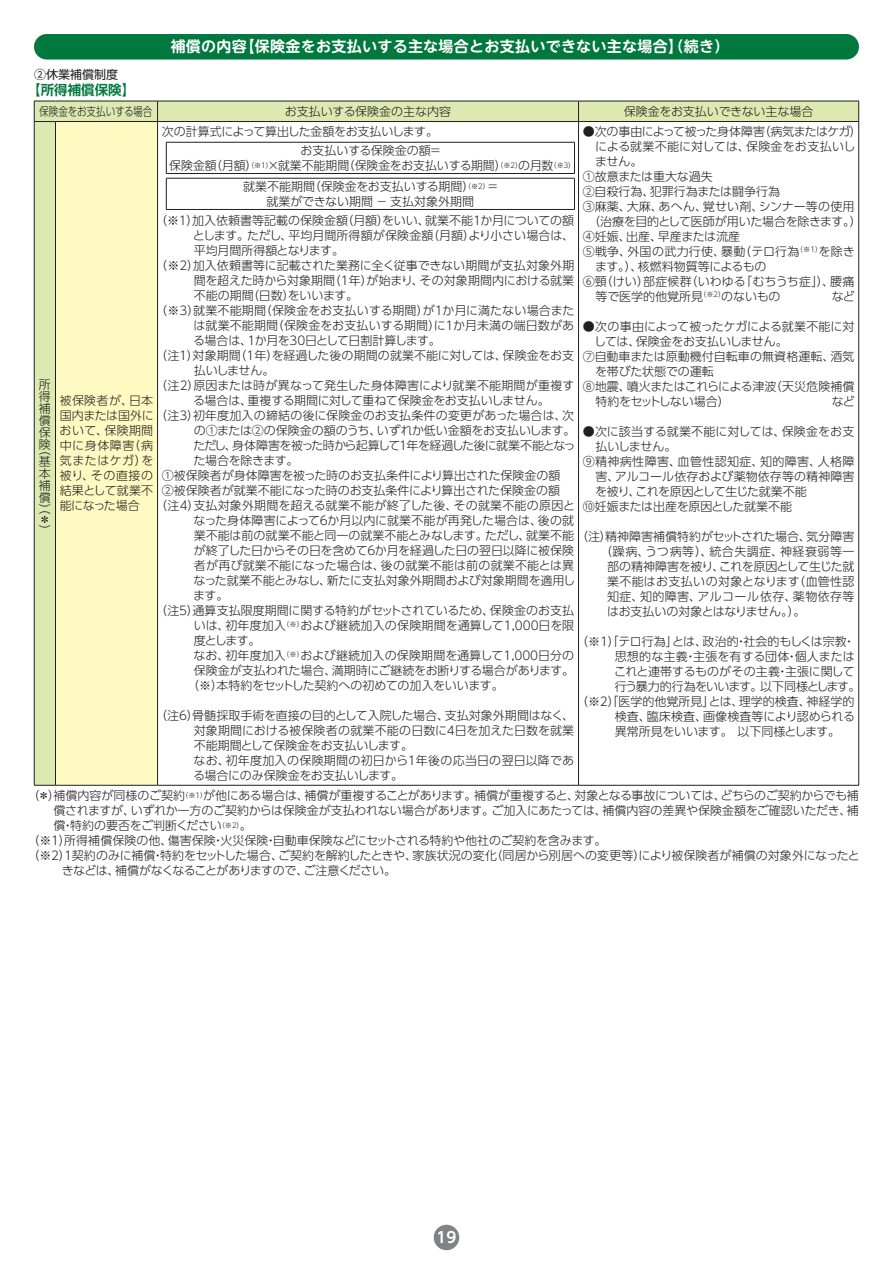
<style>
.page{position:relative;width:893px;height:1263px;background:#fff}
.page>*{position:absolute;margin:0;border:0;box-sizing:border-box;transform-origin:0 0}
.t1{font:700 15px "UD Shin M Go Pro De";letter-spacing:.02em;color:#fff}
.t2{font:700 15px "UD Shin Go Pro De";color:#fff}
.t3{font:700 13.5px "UD Shin Go Pro De";color:#00783e}
.t4{font:300 12px/15px "UD Shin Go Pro";color:#231f20}
.t5{font:300 12px "UD Shin Go Pro";letter-spacing:-.02em;color:#231f20}
.t6{font:300 12px "UD Shin Go Pro";letter-spacing:-.03em;color:#231f20}
.t7{font:300 12px "UD Shin Go Pro";letter-spacing:-.025em;color:#231f20}
.t8{font:300 12px "UD Shin Go Pro";letter-spacing:-.05em;color:#231f20}
.t9{font:300 12px "UD Shin Go Pro";letter-spacing:.02em;color:#231f20}
.t10{font:300 12px "UD Shin Go Pro";letter-spacing:.03em;color:#231f20}
.t11{font:300 12px "UD Shin Go Pro";letter-spacing:-.06em;color:#231f20}
.t12{font:300 12px "UD Shin Go Pro";letter-spacing:-.035em;color:#231f20}
.t13{font:300 12px "UD Shin Go Pro";letter-spacing:.04em;color:#231f20}
.t14{font:300 12px "UD Shin Go Pro";letter-spacing:-.07em;color:#231f20}
.t15{font:300 12px "UD Shin Go Pro";letter-spacing:-.045em;color:#231f20}
.t16{font:300 12px "UD Shin Go Pro";color:#231f20;scale:.8 1}
.t17{font:300 12px "UD Shin Go Pro";letter-spacing:-.04em;color:#231f20}
.t18{font:12px "UD Shin Go Pro";color:#231f20}
</style>
<div class="page">
<div style="left:434px;top:1225px;width:25px;height:25px;background:#808285;border-radius:50%"></div>
<div style="left:34px;top:34px;width:825px;height:26px;background:#00783e;border-radius:13px"></div>
<svg style="left:35px;top:102px;width:823px;height:683px"></svg>
<div style="left:56px;top:122px;width:102px;height:663px;background:#fffac1"></div>
<hr style="left:56px;top:101px;width:102px;height:1px;background:#231f20">
<hr style="left:158px;top:101px;width:420px;height:1px;background:#231f20">
<svg style="left:157px;top:101px;width:1px;height:20px"></svg>
<hr style="left:578px;top:101px;width:281px;height:1px;background:#231f20">
<svg style="left:578px;top:101px;width:1px;height:20px"></svg>
<svg style="left:858px;top:101px;width:1px;height:20px"></svg>
<svg style="left:34px;top:101px;width:22px;height:21px"></svg>
<hr style="left:34px;top:122px;width:1px;height:663px;background:#231f20">
<hr style="left:56px;top:121px;width:102px;height:1px;background:#231f20">
<hr style="left:55px;top:122px;width:1px;height:663px;background:#231f20">
<hr style="left:158px;top:121px;width:420px;height:1px;background:#231f20">
<hr style="left:157px;top:122px;width:1px;height:663px;background:#231f20">
<hr style="left:578px;top:121px;width:281px;height:1px;background:#231f20">
<hr style="left:578px;top:122px;width:1px;height:663px;background:#231f20">
<hr style="left:858px;top:122px;width:1px;height:663px;background:#231f20">
<svg style="left:34px;top:785px;width:22px;height:1px"></svg>
<hr style="left:56px;top:785px;width:102px;height:1px;background:#231f20">
<hr style="left:158px;top:785px;width:420px;height:1px;background:#231f20">
<hr style="left:578px;top:785px;width:281px;height:1px;background:#231f20">
<hr style="left:166px;top:142px;width:409px;height:1px;background:#231f20">
<hr style="left:166px;top:142px;width:1px;height:31px;background:#231f20">
<hr style="left:574px;top:142px;width:1px;height:31px;background:#231f20">
<hr style="left:166px;top:173px;width:409px;height:1px;background:#231f20">
<hr style="left:166px;top:178px;width:409px;height:1px;background:#231f20">
<hr style="left:166px;top:178px;width:1px;height:31px;background:#231f20">
<hr style="left:574px;top:178px;width:1px;height:31px;background:#231f20">
<hr style="left:166px;top:209px;width:409px;height:1px;background:#231f20">
<p class="t1" style="left:171px;top:35px;width:560px">補償の内容【保険金をお支払いする主な場合とお支払いできない主な場合】（続き）</p>
<p class="t18" style="left:34px;top:64px;width:85px">②休業補償制度</p>
<p class="t3" style="left:27px;top:79px;width:109px">【所得補償保険】</p>
<p class="t16" style="left:39px;top:102px;width:143px">保険金をお支払いする場合</p>
<p class="t4" style="left:285px;top:103px;width:168px">お支払いする保険金の主な内容</p>
<p class="t4" style="left:624px;top:103px;width:191px">保険金をお支払いできない主な場合</p>
<p class="t4" style="left:39px;top:378px;width:13px;line-height:12px;text-align:justify">所得補償保険</p>
<p class="t4" style="left:39px;top:443px;width:13px;line-height:11.9px;text-align:justify">（基本補償）（</p>
<p class="t4" style="left:39px;top:513px;width:13px;line-height:10.8px">＊）</p>
<p class="t4" style="left:162px;top:122px;width:281px;line-height:18.6px;text-align:right">次の計算式によって算出した金額をお支払いします。お支払いする保険金の額＝</p>
<p class="t4" style="left:169px;top:154px;width:408px;line-height:21px;text-align:center">保険金額（月額）<sup>（※１）</sup>×就業不能期間（保険金をお支払いする期間）<sup>（※２）</sup>の月数<sup>（※３）</sup>就業不能期間（保険金をお支払いする期間）<sup>（※２）</sup>＝</p>
<p class="t4" style="left:155px;top:192px;width:421px;line-height:18.6px;text-indent:111px">就業ができない期間 － 支払対象外期間<br>（※１）加入依頼書等記載の保険金額（月額）をいい、就業不能１か月についての額</p>
<p class="t4" style="left:193px;top:227px;width:383px">とします。ただし、平均月間所得額が保険金額（月額）より小さい場合は、</p>
<p class="t7" style="left:194px;top:240px;width:152px">平均月間所得額となります。</p>
<p class="t4" style="left:155px;top:257px;width:421px">（※２）加入依頼書等に記載された業務に全く従事できない期間が支払対象外期</p>
<p class="t4" style="left:194px;top:272px;width:382px">間を超えた時から対象期間（1年）が始まり、その対象期間内における就業</p>
<p class="t4" style="left:194px;top:287px;width:166px">不能の期間（日数）をいいます。</p>
<p class="t4" style="left:155px;top:302px;width:421px">（※３）就業不能期間（保険金をお支払いする期間）が１か月に満たない場合また</p>
<p class="t4" style="left:193px;top:317px;width:382px">は就業不能期間（保険金をお支払いする期間）に１か月未満の端日数があ</p>
<p class="t12" style="left:193px;top:330px;width:249px">る場合は、１か月を30日として日割計算します。</p>
<p class="t4" style="left:155px;top:347px;width:421px">（注１）対象期間（1年）を経過した後の期間の就業不能に対しては、保険金をお支</p>
<p class="t4" style="left:194px;top:362px;width:82px">払いしません。</p>
<p class="t4" style="left:155px;top:377px;width:421px">（注２）原因または時が異なって発生した身体障害により就業不能期間が重複す</p>
<p class="t5" style="left:193px;top:390px;width:358px">る場合は、重複する期間に対して重ねて保険金をお支払いしません。</p>
<p class="t4" style="left:194px;top:422px;width:383px">の①または②の保険金の額のうち、いずれか低い金額をお支払いします。</p>
<p class="t11" style="left:193px;top:435px;width:383px">ただし、身体障害を被った時から起算して１年を経過した後に就業不能となっ</p>
<p class="t6" style="left:193px;top:450px;width:107px">た場合を除きます。</p>
<p class="t4" style="left:162px;top:467px;width:400px">①被保険者が身体障害を被った時のお支払条件により算出された保険金の額</p>
<p class="t4" style="left:162px;top:482px;width:400px">②被保険者が就業不能になった時のお支払条件により算出された保険金の額</p>
<p class="t4" style="left:155px;top:497px;width:421px">（注４）支払対象外期間を超える就業不能が終了した後、その就業不能の原因と</p>
<p class="t4" style="left:194px;top:512px;width:382px">なった身体障害によって６か月以内に就業不能が再発した場合は、後の就</p>
<p class="t4" style="left:194px;top:527px;width:382px">業不能は前の就業不能と同一の就業不能とみなします。ただし、就業不能</p>
<p class="t7" style="left:194px;top:540px;width:382px">が終了した日からその日を含めて６か月を経過した日の翌日以降に被保険</p>
<p class="t4" style="left:194px;top:557px;width:382px">者が再び就業不能になった場合は、後の就業不能は前の就業不能とは異</p>
<p class="t4" style="left:194px;top:572px;width:383px">なった就業不能とみなし、新たに支払対象外期間および対象期間を適用し</p>
<p class="t4" style="left:193px;top:587px;width:37px">ます。</p>
<p class="t4" style="left:155px;top:602px;width:421px">（注５）通算支払限度期間に関する特約がセットされているため、保険金のお支払</p>
<p class="t4" style="left:194px;top:617px;width:382px">いは、初年度加入<sup>（※）</sup>および継続加入の保険期間を通算して1,000日を限</p>
<p class="t4" style="left:194px;top:632px;width:68px">度とします。</p>
<p class="t4" style="left:194px;top:647px;width:382px">なお、初年度加入<sup>（※）</sup>および継続加入の保険期間を通算して1,000日分の</p>
<p class="t5" style="left:194px;top:660px;width:382px">保険金が支払われた場合、満期時にご継続をお断りする場合があります。</p>
<p class="t5" style="left:187px;top:675px;width:318px">（※）本特約をセットした契約への初めての加入をいいます。</p>
<p class="t4" style="left:193px;top:707px;width:383px;text-indent:-38px">（注６）骨髄採取手術を直接の目的として入院した場合、支払対象外期間はなく、対象期間における被保険者の就業不能の日数に４日を加えた日数を就業不能期間として保険金をお支払いします。<br>なお、初年度加入の保険期間の初日から１年後の応当日の翌日以降である場合にのみ保険金をお支払いします。</p>
<p class="t4" style="left:60px;top:393px;width:516px;line-height:14.1px">被保険者が、日本<br>国内または国外に（注３）初年度加入の締結の後に保険金のお支払条件の変更があった場合は、次</p>
<p class="t4" style="left:60px;top:423px;width:96px;text-align:justify">おいて、保険期間中に身体障害（病気またはケガ）を被り、その直接の結果として就業不能になった場合</p>
<p class="t8" style="left:583px;top:122px;width:280px">●次の事由によって被った身体障害（病気またはケガ）</p>
<p class="t4" style="left:595px;top:139px;width:262px">による就業不能に対しては、保険金をお支払いし</p>
<p class="t4" style="left:595px;top:154px;width:49px">ません。</p>
<p class="t4" style="left:583px;top:169px;width:132px">①故意または重大な過失</p>
<p class="t4" style="left:583px;top:184px;width:199px">②自殺行為、犯罪行為または闘争行為</p>
<p class="t4" style="left:583px;top:199px;width:273px">③麻薬、大麻、あへん、覚せい剤、シンナー等の使用</p>
<p class="t6" style="left:588px;top:212px;width:275px">（治療を目的として医師が用いた場合を除きます。）</p>
<p class="t4" style="left:583px;top:229px;width:159px">④妊娠、出産、早産または流産</p>
<p class="t9" style="left:583px;top:242px;width:274px">⑤戦争、外国の武力行使、暴動（テロ行為<sup>（※１）</sup>を除き</p>
<p class="t5" style="left:595px;top:257px;width:173px">ます。）、核燃料物質等によるもの</p>
<p class="t4" style="left:583px;top:274px;width:273px">⑥頸（けい）部症候群（いわゆる「むちうち症」）、腰痛</p>
<p class="t4" style="left:596px;top:289px;width:187px">等で医学的他覚所見<sup>（※２）</sup>のないもの</p>
<p class="t4" style="left:832px;top:289px;width:25px">など</p>
<p class="t4" style="left:583px;top:319px;width:273px">●次の事由によって被ったケガによる就業不能に対</p>
<p class="t6" style="left:594px;top:332px;width:195px">しては、保険金をお支払いしません。</p>
<p class="t4" style="left:583px;top:349px;width:273px">⑦自動車または原動機付自転車の無資格運転、酒気</p>
<p class="t5" style="left:595px;top:362px;width:120px">を帯びた状態での運転</p>
<p class="t7" style="left:583px;top:377px;width:273px">⑧地震、噴火またはこれらによる津波（天災危険補償</p>
<p class="t17" style="left:595px;top:392px;width:136px">特約をセットしない場合）</p>
<p class="t4" style="left:832px;top:394px;width:25px">など</p>
<p class="t4" style="left:583px;top:424px;width:273px">●次に該当する就業不能に対しては、保険金をお支</p>
<p class="t4" style="left:595px;top:439px;width:82px">払いしません。</p>
<p class="t10" style="left:583px;top:452px;width:273px">⑨精神病性障害、血管性認知症、知的障害、人格障</p>
<p class="t4" style="left:595px;top:469px;width:260px">害、アルコール依存および薬物依存等の精神障害</p>
<p class="t15" style="left:595px;top:482px;width:213px">を被り、これを原因として生じた就業不能</p>
<p class="t5" style="left:583px;top:497px;width:211px">⑩妊娠または出産を原因とした就業不能</p>
<p class="t4" style="left:576px;top:529px;width:280px">（注）精神障害補償特約がセットされた場合、気分障害</p>
<p class="t13" style="left:600px;top:542px;width:256px">（躁病、うつ病等）、統合失調症、神経衰弱等一</p>
<p class="t6" style="left:607px;top:557px;width:249px">部の精神障害を被り、これを原因として生じた就</p>
<p class="t9" style="left:607px;top:572px;width:249px">業不能はお支払いの対象となります（血管性認</p>
<p class="t10" style="left:607px;top:587px;width:249px">知症、知的障害、アルコール依存、薬物依存等</p>
<p class="t5" style="left:607px;top:602px;width:200px">はお支払いの対象とはなりません。）。</p>
<p class="t4" style="left:576px;top:634px;width:280px">（※１）「テロ行為」とは、政治的・社会的もしくは宗教・</p>
<p class="t4" style="left:615px;top:649px;width:241px">思想的な主義・主張を有する団体・個人または</p>
<p class="t4" style="left:614px;top:664px;width:242px">これと連帯するものがその主義・主張に関して</p>
<p class="t14" style="left:615px;top:677px;width:247px">行う暴力的行為をいいます。以下同様とします。</p>
<p class="t4" style="left:576px;top:694px;width:280px">（※２）「医学的他覚所見」とは、理学的検査、神経学的</p>
<p class="t4" style="left:615px;top:709px;width:242px">検査、臨床検査、画像検査等により認められる</p>
<p class="t6" style="left:615px;top:722px;width:227px">異常所見をいいます。 以下同様とします。</p>
<p class="t5" style="left:27px;top:786px;width:833px">（＊）補償内容が同様のご契約<sup>（※１）</sup>が他にある場合は、補償が重複することがあります。補償が重複すると、対象となる事故については、どちらのご契約からでも補</p>
<p class="t4" style="left:54px;top:803px;width:807px">償されますが、いずれか一方のご契約からは保険金が支払われない場合があります。ご加入にあたっては、補償内容の差異や保険金額をご確認いただき、補</p>
<p class="t4" style="left:54px;top:818px;width:200px">償・特約の要否をご判断ください<sup>（※２）</sup>。</p>
<p class="t4" style="left:27px;top:833px;width:581px">（※１）所得補償保険の他、傷害保険・火災保険・自動車保険などにセットされる特約や他社のご契約を含みます。</p>
<p class="t4" style="left:27px;top:848px;width:834px">（※２）１契約のみに補償・特約をセットした場合、ご契約を解約したときや、家族状況の変化（同居から別居への変更等）により被保険者が補償の対象外になったと</p>
<p class="t8" style="left:62px;top:861px;width:336px">きなどは、補償がなくなることがありますので、ご注意ください。</p>
<p class="t2" style="left:437px;top:1225px;width:21px">19</p>
</div>
